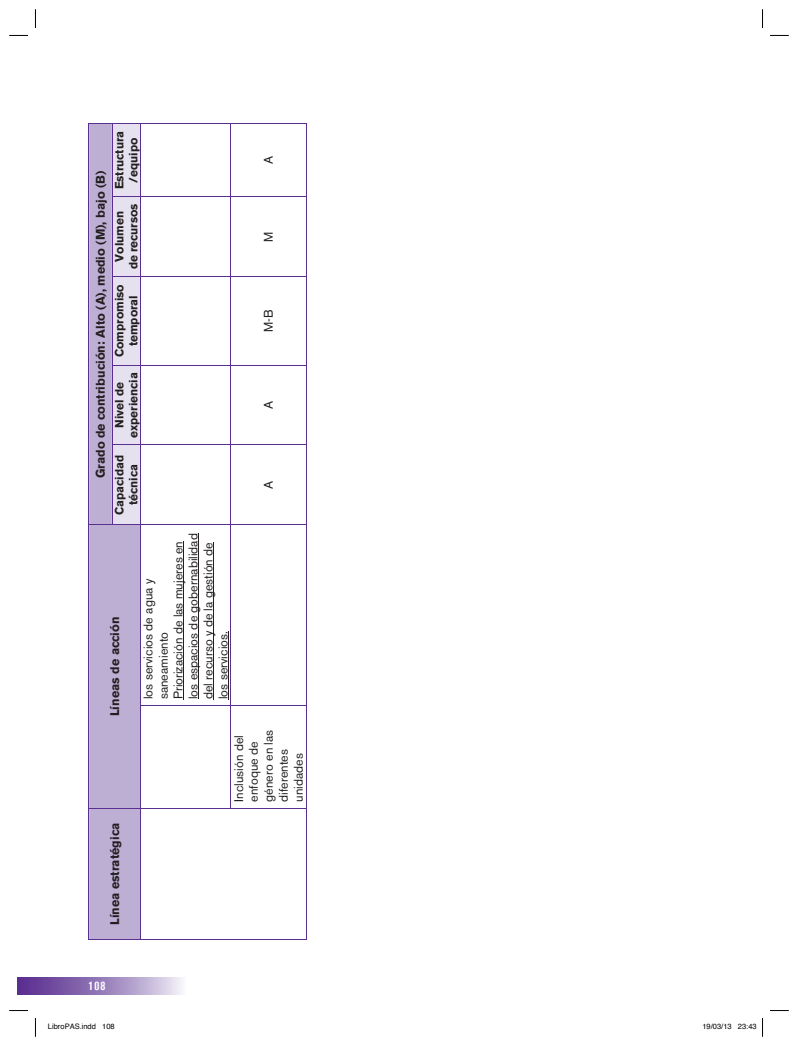
<style>
.page{position:relative;width:798px;height:1046px;background:#fff}
.page>*{position:absolute;margin:0;border:0;box-sizing:border-box;transform-origin:0 0}
.t1{font:12.5px/15px "Akzidenz Grotesk BE";color:#231f20}
.t2{font:700 12.5px "Akzidenz Grotesk BE";color:#231f20}
.t3{font:700 condensed 12.5px "Akzidenz Grotesk BE";color:#fff}
.t4{font:700 11.88px/14px "Akzidenz Grotesk BE";color:#231f20;text-align:center}
.t5{font:7.5px "Helvetica";color:#000}
</style>
<div class="page">
<svg style="left:18px;top:977px;width:164px;height:16px;background:#9a81bb"></svg>
<hr style="left:183px;top:541px;width:1px;height:158px;background:#231f20">
<hr style="left:198px;top:533px;width:1px;height:166px;background:#231f20">
<hr style="left:213px;top:542px;width:1px;height:157px;background:#231f20">
<hr style="left:228px;top:631px;width:1px;height:68px;background:#231f20">
<svg style="left:89px;top:123px;width:52px;height:816px;background:#c7bbda"></svg>
<hr style="left:141px;top:938px;width:89px;height:1px;background:#5b2e91">
<hr style="left:141px;top:808px;width:89px;height:1px;background:#5b2e91">
<hr style="left:141px;top:705px;width:89px;height:1px;background:#5b2e91">
<hr style="left:141px;top:524px;width:89px;height:1px;background:#5b2e91">
<hr style="left:141px;top:444px;width:89px;height:1px;background:#5b2e91">
<hr style="left:141px;top:365px;width:89px;height:1px;background:#5b2e91">
<hr style="left:141px;top:276px;width:89px;height:1px;background:#5b2e91">
<hr style="left:141px;top:196px;width:89px;height:1px;background:#5b2e91">
<hr style="left:141px;top:123px;width:89px;height:1px;background:#5b2e91">
<hr style="left:230px;top:706px;width:1px;height:102px;background:#5b2e91">
<hr style="left:230px;top:525px;width:1px;height:180px;background:#5b2e91">
<hr style="left:230px;top:445px;width:1px;height:79px;background:#5b2e91">
<hr style="left:230px;top:365px;width:1px;height:79px;background:#5b2e91">
<hr style="left:230px;top:276px;width:1px;height:89px;background:#5b2e91">
<hr style="left:230px;top:197px;width:1px;height:79px;background:#5b2e91">
<hr style="left:230px;top:124px;width:1px;height:72px;background:#5b2e91">
<hr style="left:231px;top:938px;width:75px;height:1px;background:#5b2e91">
<hr style="left:306px;top:808px;width:1px;height:130px;background:#5b2e91">
<hr style="left:231px;top:808px;width:75px;height:1px;background:#5b2e91">
<hr style="left:306px;top:706px;width:1px;height:102px;background:#5b2e91">
<hr style="left:231px;top:705px;width:75px;height:1px;background:#5b2e91">
<hr style="left:306px;top:525px;width:1px;height:180px;background:#5b2e91">
<hr style="left:231px;top:524px;width:75px;height:1px;background:#5b2e91">
<hr style="left:306px;top:445px;width:1px;height:79px;background:#5b2e91">
<hr style="left:231px;top:444px;width:75px;height:1px;background:#5b2e91">
<hr style="left:306px;top:365px;width:1px;height:79px;background:#5b2e91">
<hr style="left:231px;top:365px;width:75px;height:1px;background:#5b2e91">
<hr style="left:306px;top:276px;width:1px;height:89px;background:#5b2e91">
<hr style="left:231px;top:276px;width:75px;height:1px;background:#5b2e91">
<hr style="left:306px;top:197px;width:1px;height:79px;background:#5b2e91">
<hr style="left:231px;top:196px;width:75px;height:1px;background:#5b2e91">
<hr style="left:306px;top:124px;width:1px;height:72px;background:#5b2e91">
<hr style="left:231px;top:123px;width:75px;height:1px;background:#5b2e91">
<svg style="left:9px;top:35px;width:19px;height:1px"></svg>
<svg style="left:770px;top:35px;width:18px;height:1px"></svg>
<svg style="left:9px;top:1010px;width:19px;height:1px"></svg>
<svg style="left:770px;top:1010px;width:18px;height:1px"></svg>
<svg style="left:35px;top:9px;width:1px;height:19px"></svg>
<svg style="left:35px;top:1018px;width:1px;height:18px"></svg>
<svg style="left:762px;top:9px;width:1px;height:19px"></svg>
<svg style="left:762px;top:1018px;width:1px;height:18px"></svg>
<p class="t4" style="left:112px;top:189px;width:60px;rotate:-90deg">Estructura /equipo</p>
<p class="t2" style="left:93px;top:478px;width:309px;rotate:-90deg">Grado de contribución: Alto (A), medio (M), bajo (B)</p>
<p class="t4" style="left:112px;top:269px;width:67px;rotate:-90deg">Volumen de recursos</p>
<p class="t4" style="left:112px;top:357px;width:74px;rotate:-90deg">Compromiso temporal</p>
<p class="t4" style="left:112px;top:437px;width:67px;rotate:-90deg">Nivel de experiencia</p>
<p class="t4" style="left:112px;top:514px;width:61px;rotate:-90deg">Capacidad técnica</p>
<p class="t2" style="left:107px;top:716px;width:101px;rotate:-90deg">Líneas de acción</p>
<p class="t1" style="left:141px;top:699px;width:167px;rotate:-90deg">los servicios de agua y saneamiento<br>Priorización de las mujeres en los espacios de gobernabilidad del recurso y de la gestión de los servicios.</p>
<p class="t1" style="left:261px;top:164px;width:10px;rotate:-90deg">A</p>
<p class="t1" style="left:261px;top:241px;width:12px;rotate:-90deg">M</p>
<p class="t1" style="left:261px;top:332px;width:24px;rotate:-90deg">M-B</p>
<p class="t1" style="left:261px;top:409px;width:10px;rotate:-90deg">A</p>
<p class="t1" style="left:261px;top:488px;width:10px;rotate:-90deg">A</p>
<p class="t2" style="left:107px;top:925px;width:104px;rotate:-90deg">Línea estratégica</p>
<p class="t3" style="left:89px;top:978px;width:18px">108</p>
<p class="t1" style="left:231px;top:801px;width:73px;rotate:-90deg">Inclusión del enfoque de género en las diferentes unidades</p>
<p class="t5" style="left:48px;top:1020px;width:68px">LibroPAS.indd 108</p>
<p class="t5" style="left:702px;top:1020px;width:56px">19/03/13 23:43</p>
</div>
